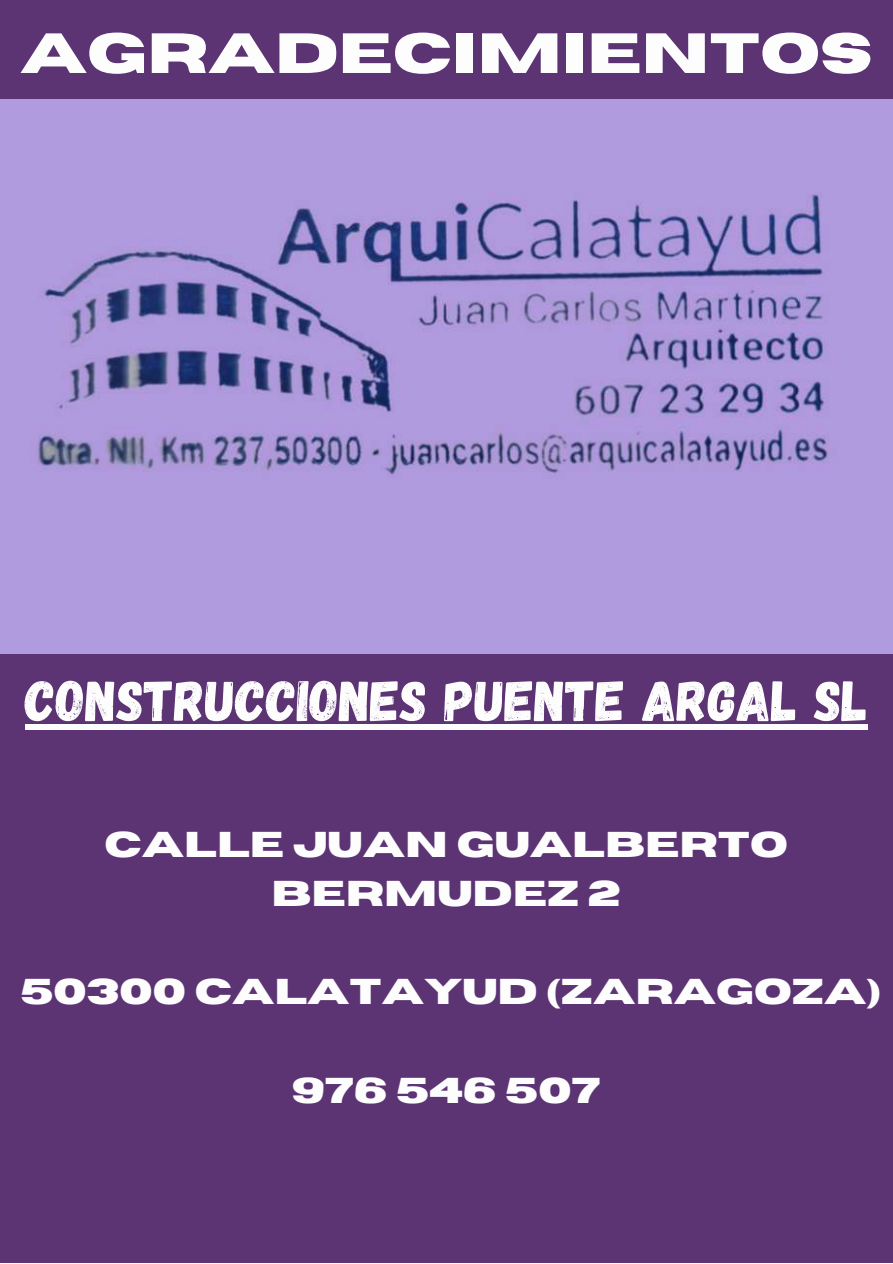
<style>
.page{position:relative;width:893px;height:1264px;background:#fff}
.page>*{position:absolute;margin:0;border:0;box-sizing:border-box;transform-origin:0 0}
.t1{font:57.15px "Gagalin";color:#fefdfe}
.t2{font:700 56.55px "Horizon";color:#fefdfe}
.t3{font:700 35.7px/49.2px "Horizon";color:#fefdfe;text-align:center}
</style>
<div class="page">
<div style="left:0;top:0;width:892px;height:1262px;background:#5c3474"></div>
<img style="left:0;top:100px;width:892px;height:553px">
<div style="left:25px;top:724px;width:842px;height:6px;background:#fefdfe"></div>
<h2 class="t2" style="left:20px;top:26px;width:853px">AGRADECIMIENTOS</h2>
<h1 class="t1" style="left:25px;top:663px;width:843px">CONSTRUCCIONES PUENTE ARGAL SL</h1>
<p class="t3" style="left:104px;top:821px;width:684px">CALLE JUAN GUALBERTO<br>BERMUDEZ 2</p>
<p class="t3" style="left:20px;top:968px;width:861px">50300 CALATAYUD (ZARAGOZA)</p>
<p class="t3" style="left:292px;top:1066px;width:310px">976 546 507</p>
</div>
